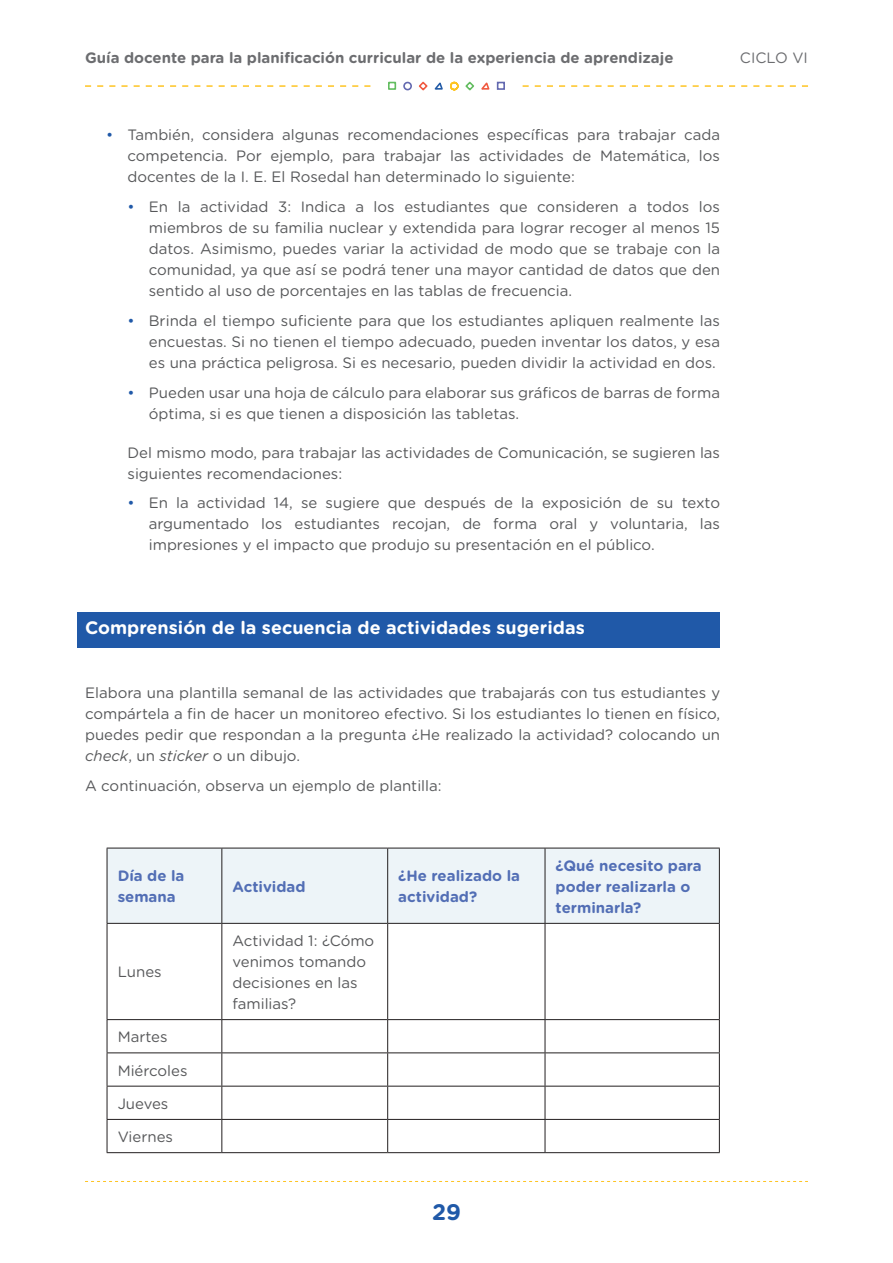
<style>
.page{position:relative;width:893px;height:1263px;background:#fff}
.page>*{position:absolute;margin:0;border:0;box-sizing:border-box;transform-origin:0 0}
.t1{font:700 22.5px "Gotham Rounded";color:#2059a8}
.t2{font:700 18px "Gotham Rounded";color:#fff}
.t3{font:15px/21px "Gotham Rounded";color:#57585a;text-align:justify}
.t4{font:700 15px/21px "Gotham Rounded";color:#526eb5}
.t5{font:700 15px "Gotham Rounded";color:#6c6d70}
.t6{font:15px "Gotham Rounded";color:#6c6d70}
.s1{color:#2059a8}
.s2{font-style:italic}
</style>
<div class="page">
<svg style="left:523px;top:85px;width:285px;height:2px"></svg>
<svg style="left:85px;top:85px;width:285px;height:2px"></svg>
<div style="left:403px;top:82px;width:9px;height:8px;border:2px solid #6369b0;border-radius:50%"></div>
<div style="left:388px;top:82px;width:8px;height:8px;border:2px solid #63bd60"></div>
<div style="left:497px;top:82px;width:8px;height:8px;border:2px solid #6369b0"></div>
<svg style="left:418px;top:81px;width:72px;height:10px"></svg>
<svg style="left:85px;top:1181px;width:723px;height:1px"></svg>
<div style="left:77px;top:612px;width:643px;height:35px;background:#2059a8"></div>
<div style="left:108px;top:849px;width:611px;height:74px;background:#edf4f8"></div>
<hr style="left:107px;top:848px;width:115px;height:1px;background:#231f20">
<hr style="left:107px;top:848px;width:1px;height:75px;background:#231f20">
<hr style="left:222px;top:848px;width:166px;height:1px;background:#231f20">
<hr style="left:221px;top:848px;width:1px;height:75px;background:#231f20">
<hr style="left:388px;top:848px;width:157px;height:1px;background:#231f20">
<hr style="left:387px;top:848px;width:1px;height:75px;background:#231f20">
<hr style="left:545px;top:848px;width:175px;height:1px;background:#231f20">
<hr style="left:545px;top:848px;width:1px;height:75px;background:#231f20">
<hr style="left:719px;top:848px;width:1px;height:75px;background:#231f20">
<hr style="left:107px;top:923px;width:115px;height:1px;background:#231f20">
<hr style="left:107px;top:924px;width:1px;height:95px;background:#231f20">
<hr style="left:222px;top:923px;width:166px;height:1px;background:#231f20">
<hr style="left:221px;top:924px;width:1px;height:95px;background:#231f20">
<hr style="left:388px;top:923px;width:157px;height:1px;background:#231f20">
<hr style="left:387px;top:924px;width:1px;height:95px;background:#231f20">
<hr style="left:545px;top:923px;width:175px;height:1px;background:#231f20">
<hr style="left:545px;top:924px;width:1px;height:95px;background:#231f20">
<hr style="left:719px;top:924px;width:1px;height:95px;background:#231f20">
<hr style="left:107px;top:1019px;width:115px;height:1px;background:#231f20">
<hr style="left:107px;top:1020px;width:1px;height:32px;background:#231f20">
<hr style="left:222px;top:1019px;width:166px;height:1px;background:#231f20">
<hr style="left:221px;top:1020px;width:1px;height:32px;background:#231f20">
<hr style="left:388px;top:1019px;width:157px;height:1px;background:#231f20">
<hr style="left:387px;top:1020px;width:1px;height:32px;background:#231f20">
<hr style="left:545px;top:1019px;width:175px;height:1px;background:#231f20">
<hr style="left:545px;top:1020px;width:1px;height:32px;background:#231f20">
<hr style="left:719px;top:1020px;width:1px;height:32px;background:#231f20">
<hr style="left:107px;top:1052px;width:115px;height:1px;background:#231f20">
<hr style="left:107px;top:1053px;width:1px;height:33px;background:#231f20">
<hr style="left:222px;top:1052px;width:166px;height:1px;background:#231f20">
<hr style="left:221px;top:1053px;width:1px;height:33px;background:#231f20">
<hr style="left:388px;top:1052px;width:157px;height:1px;background:#231f20">
<hr style="left:387px;top:1053px;width:1px;height:33px;background:#231f20">
<hr style="left:545px;top:1052px;width:175px;height:1px;background:#231f20">
<hr style="left:545px;top:1053px;width:1px;height:33px;background:#231f20">
<hr style="left:719px;top:1053px;width:1px;height:33px;background:#231f20">
<hr style="left:107px;top:1086px;width:115px;height:1px;background:#231f20">
<hr style="left:107px;top:1086px;width:1px;height:33px;background:#231f20">
<hr style="left:222px;top:1086px;width:166px;height:1px;background:#231f20">
<hr style="left:221px;top:1086px;width:1px;height:33px;background:#231f20">
<hr style="left:388px;top:1086px;width:157px;height:1px;background:#231f20">
<hr style="left:387px;top:1086px;width:1px;height:33px;background:#231f20">
<hr style="left:545px;top:1086px;width:175px;height:1px;background:#231f20">
<hr style="left:545px;top:1086px;width:1px;height:33px;background:#231f20">
<hr style="left:719px;top:1086px;width:1px;height:33px;background:#231f20">
<hr style="left:107px;top:1119px;width:115px;height:1px;background:#231f20">
<hr style="left:107px;top:1120px;width:1px;height:32px;background:#231f20">
<hr style="left:222px;top:1119px;width:166px;height:1px;background:#231f20">
<hr style="left:221px;top:1120px;width:1px;height:32px;background:#231f20">
<hr style="left:388px;top:1119px;width:157px;height:1px;background:#231f20">
<hr style="left:387px;top:1120px;width:1px;height:32px;background:#231f20">
<hr style="left:545px;top:1119px;width:175px;height:1px;background:#231f20">
<hr style="left:545px;top:1120px;width:1px;height:32px;background:#231f20">
<hr style="left:719px;top:1120px;width:1px;height:32px;background:#231f20">
<hr style="left:107px;top:1152px;width:115px;height:1px;background:#231f20">
<hr style="left:222px;top:1152px;width:166px;height:1px;background:#231f20">
<hr style="left:388px;top:1152px;width:157px;height:1px;background:#231f20">
<hr style="left:545px;top:1152px;width:175px;height:1px;background:#231f20">
<p class="t5" style="left:85px;top:46px;width:590px">Guía docente para la planificación curricular de la experiencia de aprendizaje</p>
<p class="t6" style="left:740px;top:47px;width:69px">CICLO VI</p>
<p class="t3" style="left:128px;top:123px;width:594px;text-indent:-21px"><span class="s1">•</span> También, considera algunas recomendaciones específicas para trabajar cada competencia. Por ejemplo, para trabajar las actividades de Matemática, los docentes de la I. E. El Rosedal han determinado lo siguiente:</p>
<p class="t3" style="left:149px;top:195px;width:573px;text-indent:-21px"><span class="s1">•</span> En la actividad 3: Indica a los estudiantes que consideren a todos los miembros de su familia nuclear y extendida para lograr recoger al menos 15 datos. Asimismo, puedes variar la actividad de modo que se trabaje con la comunidad, ya que así se podrá tener una mayor cantidad de datos que den sentido al uso de porcentajes en las tablas de frecuencia.</p>
<p class="t3" style="left:149px;top:309px;width:573px;text-indent:-21px"><span class="s1">•</span> Brinda el tiempo suficiente para que los estudiantes apliquen realmente las encuestas. Si no tienen el tiempo adecuado, pueden inventar los datos, y esa es una práctica peligrosa. Si es necesario, pueden dividir la actividad en dos.</p>
<p class="t3" style="left:149px;top:381px;width:573px;text-indent:-21px"><span class="s1">•</span> Pueden usar una hoja de cálculo para elaborar sus gráficos de barras de forma óptima, si es que tienen a disposición las tabletas.</p>
<p class="t3" style="left:128px;top:441px;width:594px">Del mismo modo, para trabajar las actividades de Comunicación, se sugieren las siguientes recomendaciones:</p>
<p class="t3" style="left:149px;top:492px;width:573px;text-indent:-21px"><span class="s1">•</span> En la actividad 14, se sugiere que después de la exposición de su texto argumentado los estudiantes recojan, de forma oral y voluntaria, las impresiones y el impacto que produjo su presentación en el público.</p>
<p class="t2" style="left:85px;top:614px;width:501px">Comprensión de la secuencia de actividades sugeridas</p>
<p class="t3" style="left:85px;top:681px;width:637px">Elabora una plantilla semanal de las actividades que trabajarás con tus estudiantes y compártela a fin de hacer un monitoreo efectivo. Si los estudiantes lo tienen en físico, puedes pedir que respondan a la pregunta ¿He realizado la actividad? colocando un <span class="s2">check</span>, un <span class="s2">sticker</span> o un dibujo.</p>
<p class="t3" style="left:85px;top:774px;width:358px">A continuación, observa un ejemplo de plantilla:</p>
<p class="t4" style="left:118px;top:865px;width:68px">Día de la semana</p>
<p class="t4" style="left:232px;top:875px;width:75px">Actividad</p>
<p class="t4" style="left:398px;top:865px;width:123px">¿He realizado la actividad?</p>
<p class="t4" style="left:556px;top:854px;width:148px">¿Qué necesito para poder realizarla o terminarla?</p>
<p class="t3" style="left:118px;top:961px;width:46px">Lunes</p>
<p class="t3" style="left:118px;top:1026px;width:51px">Martes</p>
<p class="t3" style="left:118px;top:1059px;width:71px">Miércoles</p>
<p class="t3" style="left:118px;top:1092px;width:52px">Jueves</p>
<p class="t3" style="left:118px;top:1125px;width:57px">Viernes</p>
<p class="t3" style="left:232px;top:929px;width:143px;text-align:left">Actividad 1: ¿Cómo venimos tomando decisiones en las familias?</p>
<h1 class="t1" style="left:432px;top:1195px;width:30px">29</h1>
</div>
